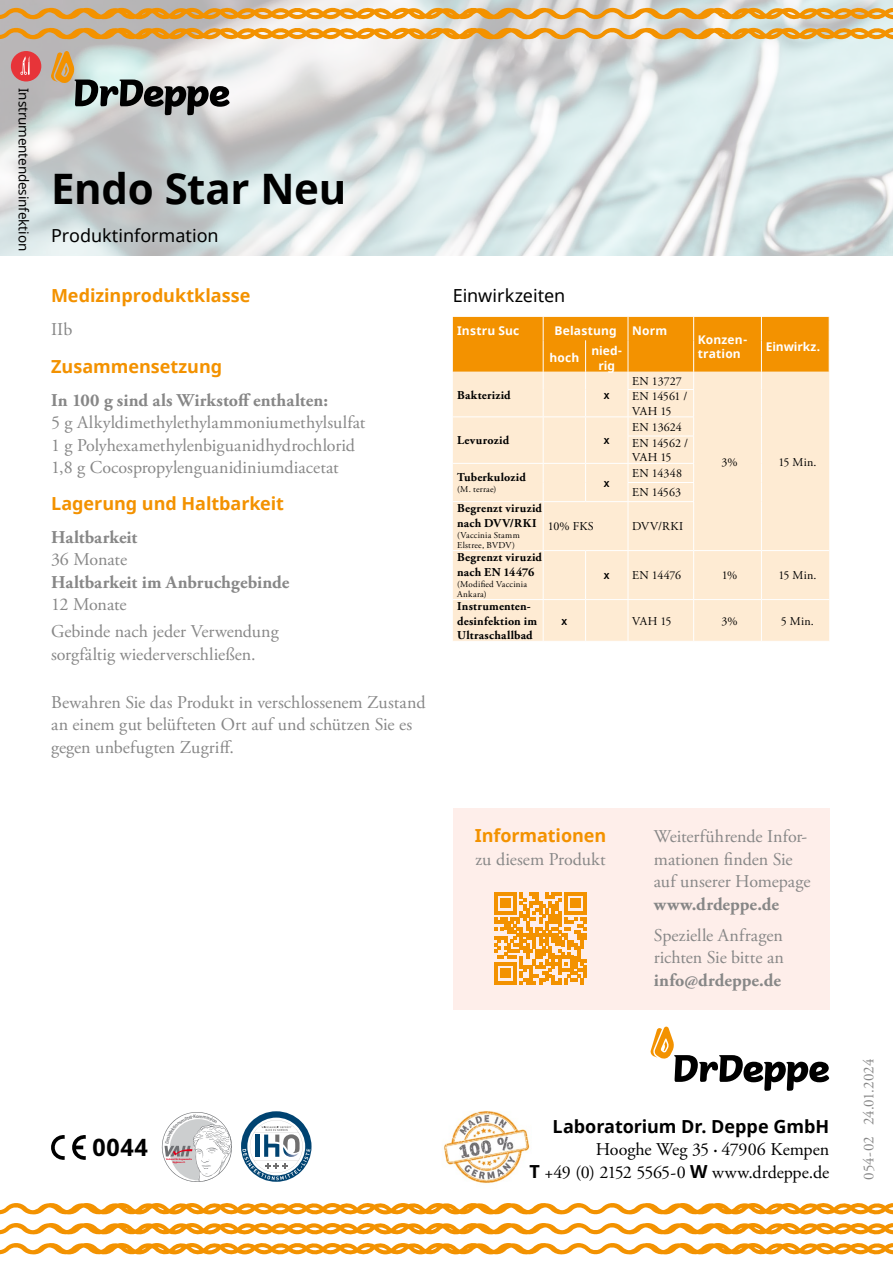
<style>
.page{position:relative;width:893px;height:1263px;background:#fff}
.page>*{position:absolute;margin:0;border:0;box-sizing:border-box;transform-origin:0 0}
.t1{font:700 42px "Noto Sans";letter-spacing:-.005em;color:#000}
.t2{font:700 24px "Noto Sans";color:#000}
.t3{font:18px/22.5px "Adobe Garamond Pro";color:#878787}
.t4{font:700 18px "Adobe Garamond Pro";letter-spacing:.005em;color:#878787}
.t5{font:700 18px "Noto Sans";letter-spacing:-.005em;color:#f39200}
.t6{font:18px/22.5px "Adobe Garamond Pro";letter-spacing:-.005em;color:#000;text-align:right}
.t7{font:18px "Noto Sans";color:#000}
.t8{font:700 18px "Noto Sans";letter-spacing:-.005em;color:#000}
.t9{font:15px "Adobe Garamond Pro";letter-spacing:-.005em;color:#878787}
.t10{font:13.5px "Noto Sans";letter-spacing:-.01em;color:#000}
.t11{font:700 12px/14.4px "Adobe Garamond Pro";letter-spacing:.025em;color:#000}
.t12{font:12px/16px "Adobe Garamond Pro";letter-spacing:.005em;color:#000}
.t13{font:700 12px/14.4px "Noto Sans";letter-spacing:.015em;color:#fff}
.t14{font:12px/14.4px "Adobe Garamond Pro";letter-spacing:-.04em;color:#000}
.t15{font:700 12px "Noto Sans";letter-spacing:-.005em;color:#fff}
.t16{font:12px "Bree";color:#000}
.t17{font:9px/10.8px "Adobe Garamond Pro";letter-spacing:.025em;color:#000}
.t18{font:2.55px/2.7px "Polo 11 Hfett";color:#e0001b;text-align:center}
.s1{font-size:9px}
.s2{font-family:"Noto Sans";font-weight:700}
</style>
<div class="page">
<img style="left:0;top:0;width:893px;height:255px">
<svg style="left:0;top:7px;width:893px;height:13px;background:#e3b061"></svg>
<svg style="left:0;top:26px;width:893px;height:13px;background:#e4b162"></svg>
<svg style="left:51px;top:51px;width:179px;height:64px;background:#acaea8"></svg>
<img style="left:443px;top:1110px;width:87px;height:74px">
<svg style="left:0;top:1203px;width:893px;height:12px"></svg>
<svg style="left:0;top:1223px;width:893px;height:12px"></svg>
<svg style="left:0;top:1243px;width:893px;height:11px"></svg>
<svg style="left:651px;top:1026px;width:178px;height:65px"></svg>
<svg style="left:11px;top:51px;width:30px;height:30px"></svg>
<svg style="left:51px;top:1135px;width:14px;height:25px"></svg>
<svg style="left:72px;top:1135px;width:14px;height:25px"></svg>
<div style="left:453px;top:808px;width:376px;height:202px;background:#feeeea"></div>
<svg style="left:494px;top:892px;width:93px;height:92px"></svg>
<svg style="left:241px;top:1111px;width:70px;height:71px"></svg>
<div style="left:453px;top:502px;width:376px;height:139px;background:#feebd3"></div>
<hr style="left:543px;top:502px;width:1px;height:48px;background:#fff">
<hr style="left:628px;top:502px;width:1px;height:48px;background:#fff">
<hr style="left:453px;top:550px;width:90px;height:1px;background:#fff">
<hr style="left:543px;top:550px;width:43px;height:1px;background:#fff">
<hr style="left:543px;top:551px;width:1px;height:48px;background:#fff">
<hr style="left:586px;top:550px;width:42px;height:1px;background:#fff">
<hr style="left:585px;top:551px;width:1px;height:48px;background:#fff">
<hr style="left:628px;top:550px;width:66px;height:1px;background:#fff">
<hr style="left:628px;top:551px;width:1px;height:48px;background:#fff">
<hr style="left:453px;top:599px;width:90px;height:1px;background:#fff">
<hr style="left:543px;top:599px;width:43px;height:1px;background:#fff">
<hr style="left:543px;top:600px;width:1px;height:41px;background:#fff">
<hr style="left:586px;top:599px;width:42px;height:1px;background:#fff">
<hr style="left:585px;top:600px;width:1px;height:41px;background:#fff">
<hr style="left:628px;top:599px;width:66px;height:1px;background:#fff">
<hr style="left:628px;top:600px;width:1px;height:41px;background:#fff">
<svg style="left:453px;top:316px;width:377px;height:186px;background:#fad197"></svg>
<hr style="left:693px;top:502px;width:1px;height:48px;background:#fff">
<hr style="left:761px;top:502px;width:1px;height:48px;background:#fff">
<hr style="left:694px;top:550px;width:67px;height:1px;background:#fff">
<hr style="left:693px;top:551px;width:1px;height:48px;background:#fff">
<hr style="left:761px;top:550px;width:68px;height:1px;background:#fff">
<hr style="left:761px;top:551px;width:1px;height:48px;background:#fff">
<hr style="left:694px;top:599px;width:67px;height:1px;background:#fff">
<hr style="left:693px;top:600px;width:1px;height:41px;background:#fff">
<hr style="left:761px;top:599px;width:68px;height:1px;background:#fff">
<hr style="left:761px;top:600px;width:1px;height:41px;background:#fff">
<svg style="left:161px;top:1112px;width:71px;height:70px"></svg>
<p class="t10" style="left:33px;top:88px;width:165px;rotate:90deg">Instrumentendesinfektion</p>
<h1 class="t1" style="left:51px;top:159px;width:297px">Endo Star Neu</h1>
<p class="t7" style="left:51px;top:223px;width:169px">Produktinformation</p>
<p class="t5" style="left:51px;top:283px;width:201px">Medizinproduktklasse</p>
<p class="t3" style="left:51px;top:319px;width:23px">IIb</p>
<p class="t5" style="left:51px;top:354px;width:173px">Zusammensetzung</p>
<p class="t4" style="left:51px;top:389px;width:278px">In 100 g sind als Wirkstoff enthalten:</p>
<p class="t3" style="left:51px;top:412px;width:316px">5 g Alkyldimethylethylammoniumethylsulfat<br>1 g Polyhexamethylenbiguanidhydrochlorid<br>1,8 g Cocospropylenguanidiniumdiacetat</p>
<p class="t5" style="left:51px;top:491px;width:234px">Lagerung und Haltbarkeit</p>
<p class="t4" style="left:51px;top:527px;width:88px">Haltbarkeit</p>
<p class="t3" style="left:51px;top:549px;width:78px">36 Monate</p>
<p class="t4" style="left:51px;top:572px;width:240px">Haltbarkeit im Anbruchgebinde</p>
<p class="t3" style="left:51px;top:592px;width:229px;line-height:26.7px">12 Monate<br>Gebinde nach jeder Verwendung</p>
<p class="t3" style="left:51px;top:643px;width:206px">sorgfältig wiederverschließen.</p>
<p class="t3" style="left:51px;top:692px;width:376px">Bewahren Sie das Produkt in verschlossenem Zustand an einem gut belüfteten Ort auf und schützen Sie es gegen unbefugten Zugriff.</p>
<p class="t7" style="left:453px;top:284px;width:114px">Einwirkzeiten</p>
<p class="t13" style="left:457px;top:324px;width:64px">Instru Suc</p>
<p class="t13" style="left:554px;top:324px;width:64px">Belastung</p>
<p class="t13" style="left:632px;top:324px;width:36px">Norm</p>
<p class="t13" style="left:549px;top:351px;width:31px">hoch</p>
<p class="t13" style="left:591px;top:344px;width:32px;text-align:center">nied&shy;rig</p>
<p class="t11" style="left:457px;top:388px;width:55px">Bakterizid</p>
<p class="t16" style="left:604px;top:385px;width:7px">x</p>
<p class="t11" style="left:457px;top:434px;width:54px">Levurozid</p>
<p class="t16" style="left:604px;top:431px;width:7px">x</p>
<p class="t12" style="left:632px;top:374px;width:51px">EN 13727</p>
<p class="t14" style="left:632px;top:390px;width:57px">EN 14561 /<br>VAH 15</p>
<p class="t12" style="left:632px;top:419px;width:57px">EN 13624<br>EN 14562 /</p>
<p class="t12" style="left:632px;top:450px;width:41px">VAH 15</p>
<p class="t11" style="left:457px;top:471px;width:70px">Tuberkulozid</p>
<p class="t17" style="left:457px;top:484px;width:41px">(M. terrae)</p>
<p class="t16" style="left:604px;top:474px;width:7px">x</p>
<p class="t12" style="left:632px;top:464px;width:51px;line-height:19.2px">EN 14348<br>EN 14563</p>
<p class="t11" style="left:457px;top:502px;width:86px">Begrenzt viruzid nach DVV/RKI</p>
<p class="t17" style="left:457px;top:530px;width:64px">(Vaccinia Stamm<br>Elstree, BVDV)</p>
<p class="t12" style="left:548px;top:519px;width:48px">10% FKS</p>
<p class="t12" style="left:632px;top:519px;width:53px">DVV/RKI</p>
<p class="t13" style="left:698px;top:332px;width:51px">Konzen&shy;tration</p>
<p class="t15" style="left:766px;top:338px;width:56px">Einwirkz.</p>
<p class="t12" style="left:721px;top:454px;width:18px">3%</p>
<p class="t12" style="left:778px;top:454px;width:40px">15 Min.</p>
<p class="t11" style="left:457px;top:551px;width:86px">Begrenzt viruzid nach EN 14476</p>
<p class="t17" style="left:457px;top:579px;width:72px">(Modified Vaccinia<br>Ankara)</p>
<p class="t11" style="left:457px;top:600px;width:82px">Instrumenten&shy;desinfektion im<br>Ultraschallbad</p>
<p class="t16" style="left:604px;top:566px;width:7px">x</p>
<p class="t12" style="left:632px;top:568px;width:50px">EN 14476</p>
<p class="t12" style="left:722px;top:568px;width:17px">1%</p>
<p class="t12" style="left:778px;top:568px;width:40px">15 Min.</p>
<p class="t16" style="left:562px;top:612px;width:7px">x</p>
<p class="t12" style="left:632px;top:613px;width:41px">VAH 15</p>
<p class="t12" style="left:721px;top:613px;width:18px">3%</p>
<p class="t12" style="left:781px;top:613px;width:34px">5 Min.</p>
<p class="t5" style="left:475px;top:823px;width:133px">Informationen</p>
<p class="t3" style="left:475px;top:849px;width:132px">zu diesem Produkt</p>
<p class="t3" style="left:654px;top:826px;width:158px">Weiterführende Infor&shy;mationen finden Sie auf unserer Homepage</p>
<p class="t4" style="left:654px;top:893px;width:127px">www.drdeppe.de</p>
<p class="t3" style="left:654px;top:924px;width:132px">Spezielle Anfragen richten Sie bitte an</p>
<p class="t4" style="left:654px;top:969px;width:129px">info@drdeppe.de</p>
<h2 class="t2" style="left:92px;top:1130px;width:57px">0044</h2>
<p class="t18" style="left:166px;top:1157px;width:27px">Verbund für Angewandte<br>Hygiene e.V.</p>
<p class="t8" style="left:553px;top:1114px;width:278px">Laboratorium Dr. Deppe GmbH</p>
<p class="t6" style="left:529px;top:1139px;width:301px">Hooghe Weg 35 <span class="s1">•</span> 47906 Kempen<br><span class="s2">T</span> +49 (0) 2152 5565-0 <span class="s2">W</span> www.drdeppe.de</p>
<p class="t9" style="left:860px;top:1179px;width:122px;rotate:-90deg">054-02 24.01.2024</p>
</div>
